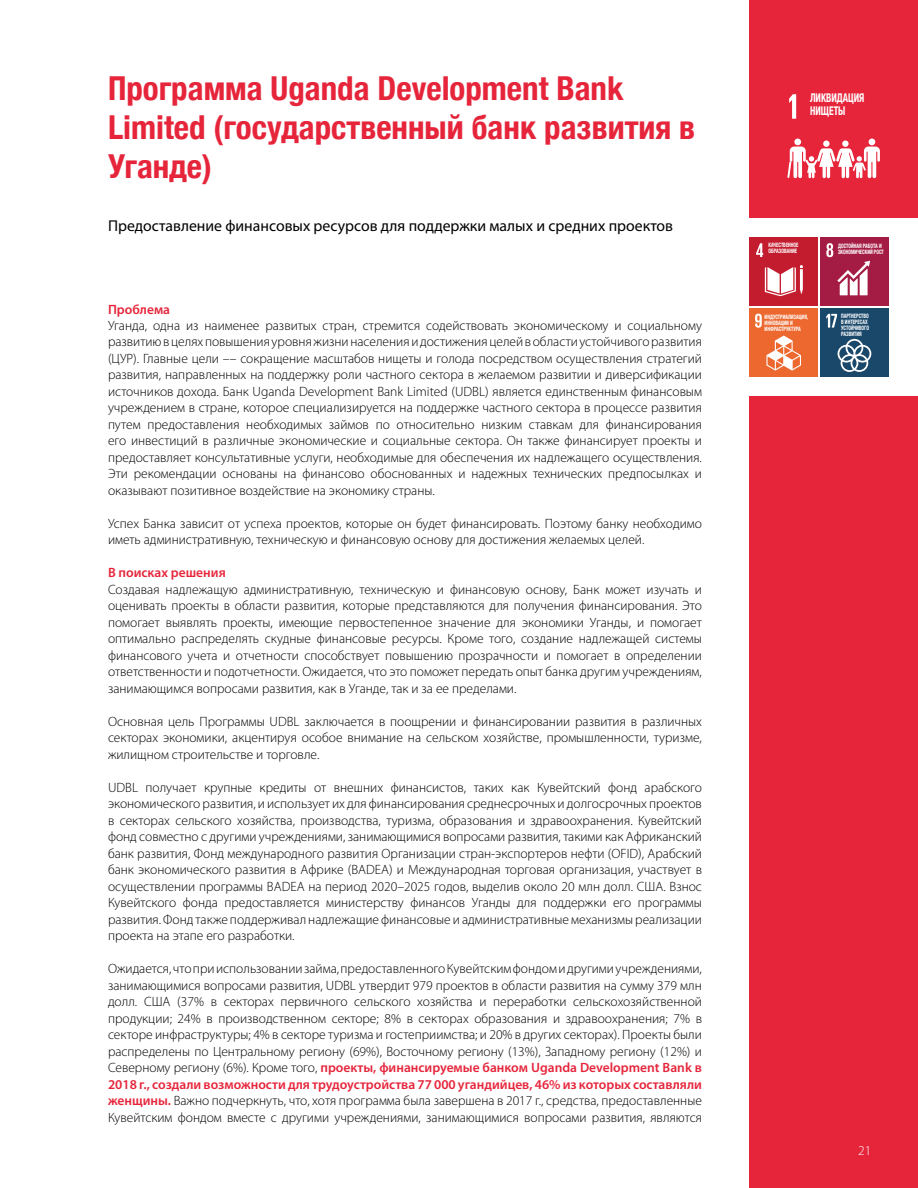
<style>
.page{position:relative;width:918px;height:1188px;background:#fff}
.page>*{position:absolute;margin:0;border:0;box-sizing:border-box;transform-origin:0 0}
.t1{font:700 condensed 33px/39px "Helvetica Neue";color:#e6253b}
.t2{font:15.75px "Myriad Pro";color:#000}
.t3{font:300 13.5px/16.5px "Myriad Pro";color:#000;text-align:justify}
.t4{font:600 13.5px "Myriad Pro";color:#e6253b}
.t5{font:300 13.5px "Myriad Pro";color:#fff}
.t6{font:700 condensed 12px/12.8px "Helvetica Neue";color:#fff;scale:.8 1}
.t7{font:700 condensed 6px/6px "Helvetica Neue";color:#fff;scale:.8 1}
.s1{font-weight:600;color:#e6253b}
</style>
<div class="page">
<div style="left:749px;top:0;width:169px;height:218px;background:#e6253b"></div>
<svg style="left:789px;top:94px;width:7px;height:25px"></svg>
<svg style="left:787px;top:139px;width:93px;height:40px"></svg>
<div style="left:749px;top:396px;width:169px;height:792px;background:#e6253b"></div>
<div style="left:749px;top:238px;width:69px;height:68px;background:#c41c2f"></div>
<svg style="left:756px;top:243px;width:7px;height:14px"></svg>
<svg style="left:765px;top:265px;width:38px;height:31px"></svg>
<div style="left:820px;top:238px;width:68px;height:68px;background:#a41b43"></div>
<svg style="left:826px;top:243px;width:44px;height:52px"></svg>
<div style="left:820px;top:308px;width:68px;height:68px;background:#1a486b"></div>
<svg style="left:826px;top:314px;width:11px;height:14px"></svg>
<svg style="left:838px;top:339px;width:33px;height:33px"></svg>
<div style="left:749px;top:308px;width:68px;height:68px;background:#ec682f"></div>
<svg style="left:755px;top:314px;width:7px;height:14px"></svg>
<svg style="left:766px;top:336px;width:35px;height:35px"></svg>
<h1 class="t1" style="left:108px;top:67px;width:589px">Программа Uganda Development Bank<br>Limited (государственный банк развития в<br>Уганде)</h1>
<p class="t2" style="left:108px;top:216px;width:567px">Предоставление финансовых ресурсов для поддержки малых и средних проектов</p>
<p class="t4" style="left:108px;top:300px;width:64px">Проблема</p>
<p class="t3" style="left:108px;top:317px;width:596px">Уганда, одна из наименее развитых стран, стремится содействовать экономическому и социальному развитию в целях повышения уровня жизни населения и достижения целей в области устойчивого развития (ЦУР). Главные цели –– сокращение масштабов нищеты и голода посредством осуществления стратегий развития, направленных на поддержку роли частного сектора в желаемом развитии и диверсификации источников дохода. Банк Uganda Development Bank Limited (UDBL) является единственным финансовым учреждением в стране, которое специализируется на поддержке частного сектора в процессе развития путем предоставления необходимых займов по относительно низким ставкам для финансирования его инвестиций в различные экономические и социальные сектора. Он также финансирует проекты и предоставляет консультативные услуги, необходимые для обеспечения их надлежащего осуществления.<br>Эти рекомендации основаны на финансово обоснованных и надежных технических предпосылках и оказывают позитивное воздействие на экономику страны.</p>
<p class="t3" style="left:108px;top:515px;width:596px">Успех Банка зависит от успеха проектов, которые он будет финансировать. Поэтому банку необходимо иметь административную, техническую и финансовую основу для достижения желаемых целей.</p>
<p class="t4" style="left:108px;top:564px;width:119px">В поисках решения</p>
<p class="t3" style="left:108px;top:581px;width:596px">Создавая надлежащую административную, техническую и финансовую основу, Банк может изучать и оценивать проекты в области развития, которые представляются для получения финансирования. Это помогает выявлять проекты, имеющие первостепенное значение для экономики Уганды, и помогает оптимально распределять скудные финансовые ресурсы. Кроме того, создание надлежащей системы финансового учета и отчетности способствует повышению прозрачности и помогает в определении ответственности и подотчетности. Ожидается, что это поможет передать опыт банка другим учреждениям, занимающимся вопросами развития, как в Уганде, так и за ее пределами.</p>
<p class="t3" style="left:108px;top:713px;width:596px">Основная цель Программы UDBL заключается в поощрении и финансировании развития в различных секторах экономики, акцентируя особое внимание на сельском хозяйстве, промышленности, туризме, жилищном строительстве и торговле.</p>
<p class="t3" style="left:108px;top:779px;width:596px">UDBL получает крупные кредиты от внешних финансистов, таких как Кувейтский фонд арабского экономического развития, и использует их для финансирования среднесрочных и долгосрочных проектов в секторах сельского хозяйства, производства, туризма, образования и здравоохранения. Кувейтский фонд совместно с другими учреждениями, занимающимися вопросами развития, такими как Африканский банк развития, Фонд международного развития Организации стран-экспортеров нефти (OFID), Арабский банк экономического развития в Африке (BADEA) и Международная торговая организация, участвует в осуществлении программы BADEA на период 2020–2025 годов, выделив около 20 млн долл. США. Взнос Кувейтского фонда предоставляется министерству финансов Уганды для поддержки его программы развития. Фонд также поддерживал надлежащие финансовые и административные механизмы реализации проекта на этапе его разработки.</p>
<p class="t3" style="left:108px;top:961px;width:596px">Ожидается, что при использовании займа, предоставленного Кувейтским фондом и другими учреждениями, занимающимися вопросами развития, UDBL утвердит 979 проектов в области развития на сумму 379 млн долл. США (37% в секторах первичного сельского хозяйства и переработки сельскохозяйственной продукции; 24% в производственном секторе; 8% в секторах образования и здравоохранения; 7% в секторе инфраструктуры; 4% в секторе туризма и гостеприимства; и 20% в других секторах). Проекты были распределены по Центральному региону (69%), Восточному региону (13%), Западному региону (12%) и Северному региону (6%). Кроме того, <span class="s1">проекты, финансируемые банком Uganda Development Bank в 2018 г., создали возможности для трудоустройства 77 000 угандийцев, 46% из которых составляли женщины.</span> Важно подчеркнуть, что, хотя программа была завершена в 2017 г., средства, предоставленные Кувейтским фондом вместе с другими учреждениями, занимающимися вопросами развития, являются</p>
<p class="t6" style="left:810px;top:91px;width:70px">ЛИКВИДАЦИЯ<br>НИЩЕТЫ</p>
<p class="t7" style="left:769px;top:241px;width:39px">КАЧЕСТВЕННОЕ<br>ОБРАЗОВАНИЕ</p>
<p class="t7" style="left:838px;top:242px;width:59px">ДОСТОЙНАЯ РАБОТА И<br>ЭКОНОМИЧЕСКИЙ РОСТ</p>
<p class="t7" style="left:765px;top:313px;width:56px">ИНДУСТРИАЛИЗАЦИЯ,<br>ИННОВАЦИИ И<br>ИНФРАСТРУКТУРА</p>
<p class="t7" style="left:841px;top:312px;width:36px">ПАРТНЕРСТВО<br>В ИНТЕРЕСАХ<br>УСТОЙЧИВОГО<br>РАЗВИТИЯ</p>
<p class="t5" style="left:858px;top:1143px;width:15px">21</p>
</div>
